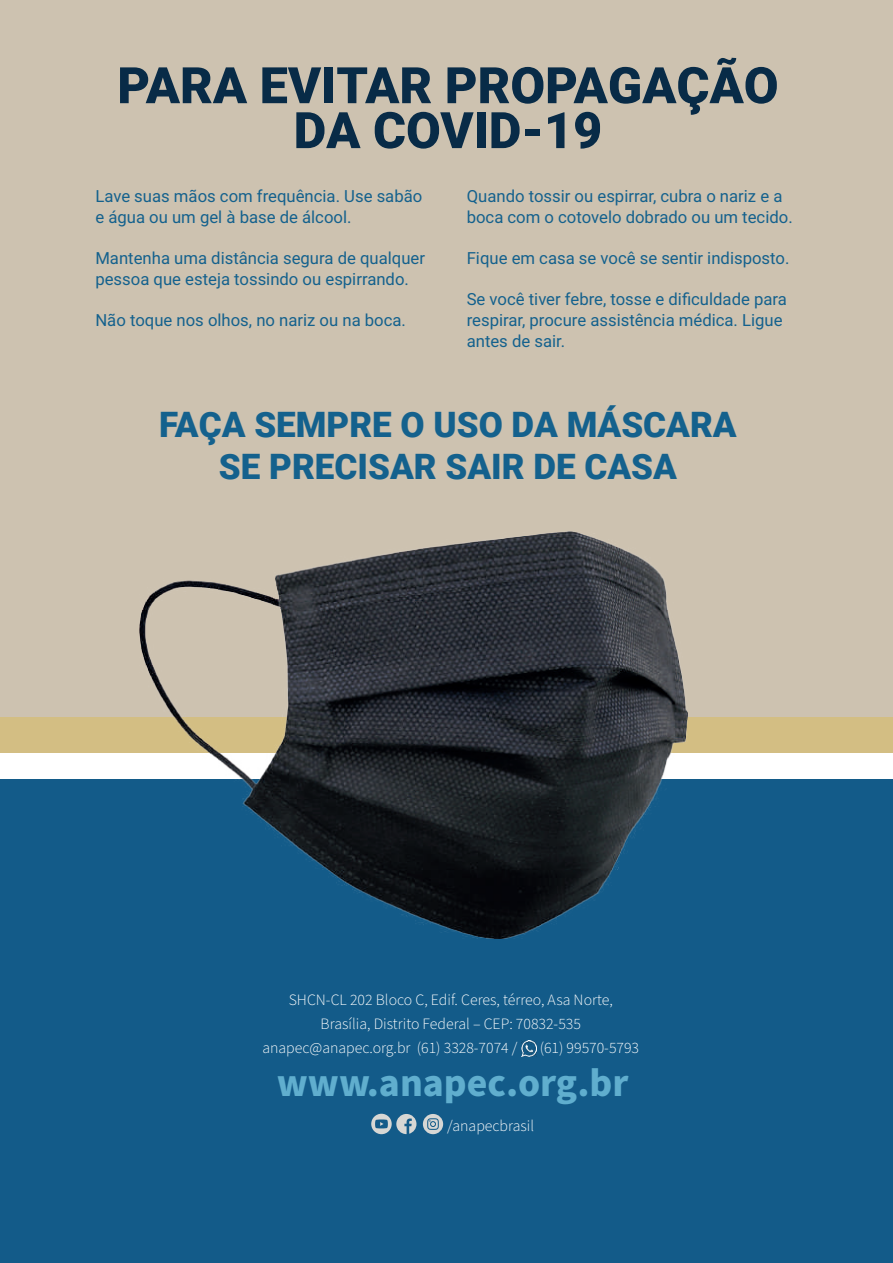
<style>
.page{position:relative;width:893px;height:1263px;background:#fff}
.page>*{position:absolute;margin:0;border:0;box-sizing:border-box;transform-origin:0 0}
.t1{font:900 50.4px/44.8px "Roboto";color:#082b47;text-align:center}
.t2{font:700 39.75px "Source Sans Pro";color:#60aece}
.t3{font:900 35.1px/42.3px "Roboto";color:#14618d;text-align:center}
.t4{font:16.65px/20.7px "Roboto";color:#14618d}
.t5{font:300 15.75px "Source Sans Pro";color:#fff}
</style>
<div class="page">
<div style="left:0;top:779px;width:893px;height:484px;background:#135b89"></div>
<div style="left:0;top:0;width:893px;height:752px;background:#cdc2b0"></div>
<div style="left:0;top:717px;width:893px;height:36px;background:#d3be83"></div>
<img style="left:140px;top:532px;width:547px;height:406px">
<img style="left:521px;top:1040px;width:16px;height:16px">
<svg style="left:423px;top:1114px;width:20px;height:20px"></svg>
<svg style="left:371px;top:1114px;width:45px;height:20px"></svg>
<h1 class="t1" style="left:117px;top:61px;width:663px">PARA EVITAR PROPAGAÇÃO<br>DA COVID-19</h1>
<p class="t4" style="left:95px;top:185px;width:328px">Lave suas mãos com frequência. Use sabão e água ou um gel à base de álcool.</p>
<p class="t4" style="left:95px;top:247px;width:331px">Mantenha uma distância segura de qualquer pessoa que esteja tossindo ou espirrando.</p>
<p class="t4" style="left:95px;top:309px;width:312px">Não toque nos olhos, no nariz ou na boca.</p>
<p class="t4" style="left:467px;top:185px;width:327px">Quando tossir ou espirrar, cubra o nariz e a boca com o cotovelo dobrado ou um tecido.</p>
<p class="t4" style="left:467px;top:247px;width:324px">Fique em casa se você se sentir indisposto.</p>
<p class="t4" style="left:467px;top:289px;width:322px">Se você tiver febre, tosse e dificuldade para respirar, procure assistência médica. Ligue antes de sair.</p>
<h3 class="t3" style="left:159px;top:402px;width:579px">FAÇA SEMPRE O USO DA MÁSCARA<br>SE PRECISAR SAIR DE CASA</h3>
<p class="t5" style="left:289px;top:989px;width:326px">SHCN-CL 202 Bloco C, Edif. Ceres, térreo, Asa Norte,</p>
<p class="t5" style="left:321px;top:1013px;width:262px">Brasília, Distrito Federal – CEP: 70832-535</p>
<p class="t5" style="left:262px;top:1037px;width:257px">anapec@anapec.org.br (61) 3328-7074 /</p>
<p class="t5" style="left:540px;top:1037px;width:101px">(61) 99570-5793</p>
<h2 class="t2" style="left:277px;top:1056px;width:353px">www.anapec.org.br</h2>
<p class="t5" style="left:447px;top:1115px;width:89px">/anapecbrasil</p>
</div>
